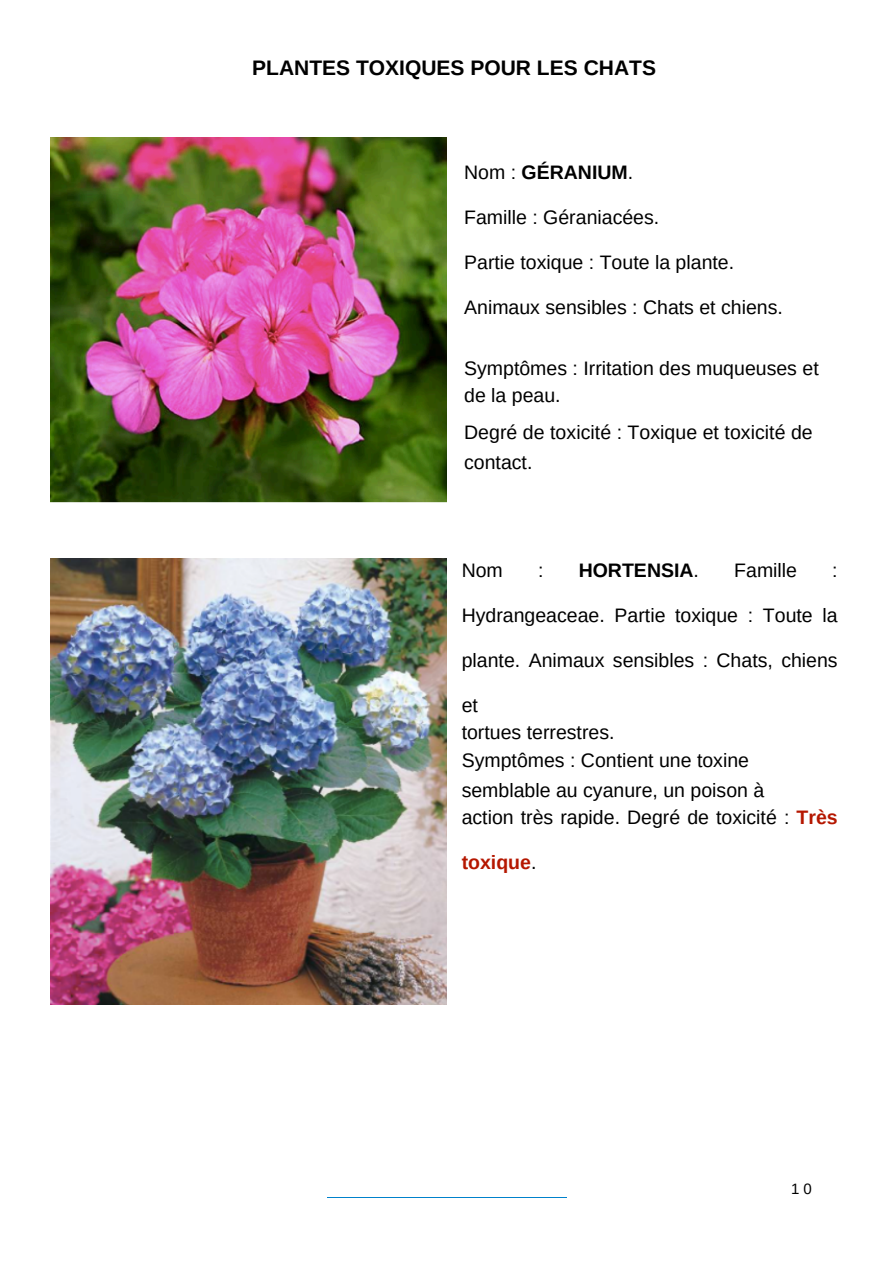
<style>
.page{position:relative;width:894px;height:1264px;background:#fff}
.page>*{position:absolute;margin:0;border:0;box-sizing:border-box;transform-origin:0 0}
.t1{font:700 21px "Arimo";color:#000}
.t2{font:19.5px/28.2px "Arimo";color:#000}
.t3{font:700 19.5px "Arimo";color:#000}
.t4{font:700 19.5px "Arimo";color:#b51700}
.t5{font:15px "Arimo";color:#000}
.s1{font-weight:400}
.s2{font-weight:700;color:#b51700}
.s3{font-weight:400;color:#000}
</style>
<div class="page">
<hr style="left:327px;top:1197px;width:239px;height:1px;background:#0081cb">
<img style="left:50px;top:138px;width:396px;height:364px">
<img style="left:50px;top:558px;width:396px;height:446px">
<h2 class="t1" style="left:252px;top:56px;width:405px">PLANTES TOXIQUES POUR LES CHATS</h2>
<p class="t3" style="left:464px;top:161px;width:170px"><span class="s1">Nom :</span> GÉRANIUM<span class="s1">.</span></p>
<p class="t2" style="left:464px;top:203px;width:197px">Famille : Géraniacées.</p>
<p class="t2" style="left:464px;top:248px;width:271px">Partie toxique : Toute la plante.</p>
<p class="t2" style="left:464px;top:293px;width:320px">Animaux sensibles : Chats et chiens.</p>
<h2 class="t2" style="left:464px;top:355px;width:356px;line-height:27px">Symptômes : Irritation des muqueuses et de la peau.</h2>
<h2 class="t2" style="left:464px;top:418px;width:350px;line-height:29.2px">Degré de toxicité : Toxique et toxicité de contact.</h2>
<p class="t2" style="left:461px;top:556px;width:43px">Nom</p>
<p class="t2" style="left:538px;top:556px;width:7px">:</p>
<p class="t3" style="left:578px;top:559px;width:122px">HORTENSIA<span class="s1">.</span></p>
<p class="t2" style="left:734px;top:556px;width:64px">Famille</p>
<p class="t2" style="left:832px;top:556px;width:7px">:</p>
<p class="t2" style="left:461px;top:601px;width:377px">Hydrangeaceae. Partie toxique : Toute la</p>
<p class="t2" style="left:461px;top:646px;width:377px">plante. Animaux sensibles : Chats, chiens</p>
<p class="t2" style="left:461px;top:691px;width:304px">et<br>tortues terrestres.<br>Symptômes : Contient une toxine semblable au cyanure, un poison à</p>
<p class="t2" style="left:461px;top:802px;width:377px">action très rapide. Degré de toxicité : <span class="s2">Très</span></p>
<p class="t4" style="left:461px;top:851px;width:76px">toxique<span class="s3">.</span></p>
<h2 class="t5" style="left:790px;top:1180px;width:22px">1 0</h2>
</div>
